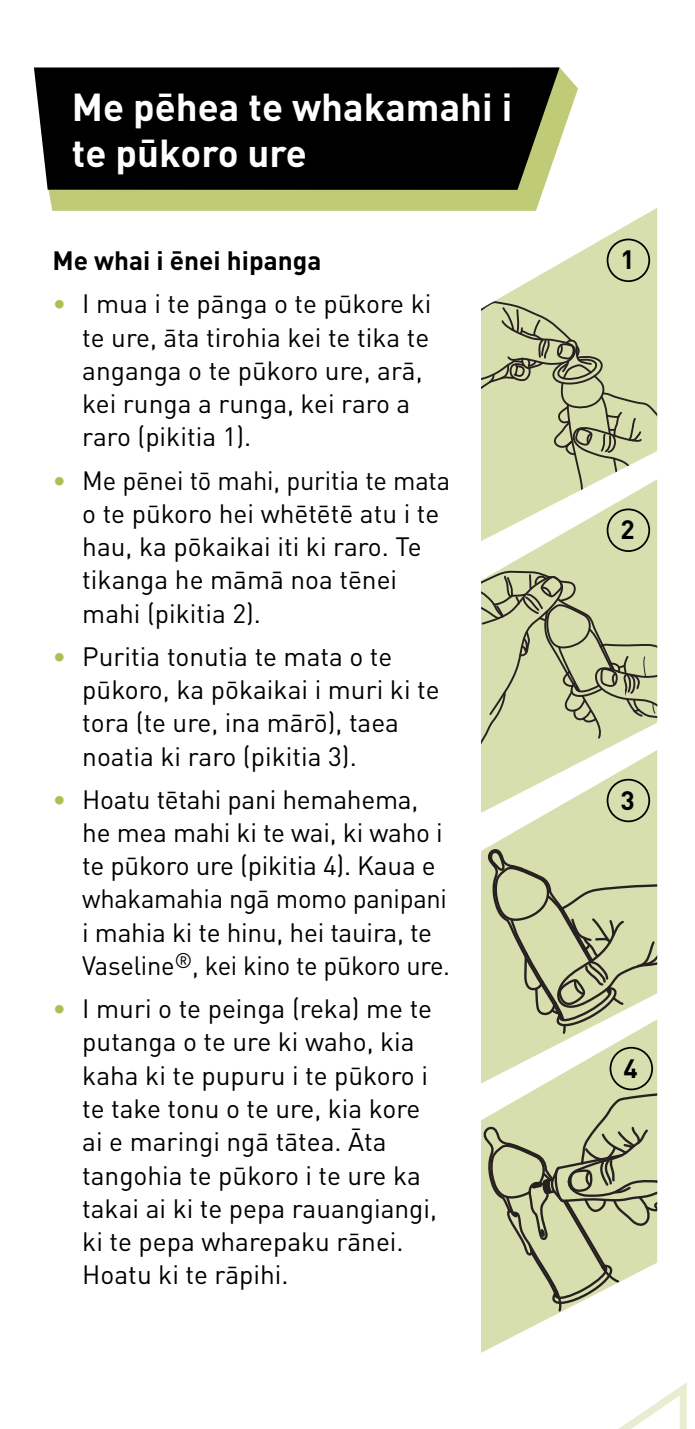
<style>
.page{position:relative;width:695px;height:1429px;background:#fff}
.page>*{position:absolute;margin:0;border:0;box-sizing:border-box;transform-origin:0 0}
.t1{font:700 38.5px/46.2px "DIN Pro";color:#fff}
.t2{font:26.25px/33.2px "DIN Pro";color:#000}
.t3{font:700 26.25px "DIN Pro";color:#000}
.s1{color:#adbf52}
</style>
<div class="page">
<svg style="left:495px;top:208px;width:162px;height:93px"></svg>
<svg style="left:481px;top:301px;width:176px;height:178px;background:#c7cda2"></svg>
<svg style="left:481px;top:479px;width:176px;height:271px;fill:#d8dfae"></svg>
<svg style="left:481px;top:570px;width:176px;height:179px;background:#c4c99f"></svg>
<svg style="left:481px;top:750px;width:176px;height:269px;fill:#d8dfae"></svg>
<svg style="left:486px;top:847px;width:171px;height:172px;background:#c3c89e"></svg>
<svg style="left:481px;top:1019px;width:176px;height:334px;fill:#d8dfae"></svg>
<svg style="left:482px;top:1086px;width:205px;height:343px"></svg>
<svg style="left:48px;top:67px;width:530px;height:144px;fill:#c0cb77"></svg>
<div style="left:34px;top:67px;width:525px;height:123px;background:#000"></div>
<div style="left:606px;top:239px;width:44px;height:43px;border:2px solid #000;border-radius:50%"></div>
<div style="left:606px;top:508px;width:44px;height:44px;border:2px solid #000;border-radius:50%"></div>
<div style="left:606px;top:779px;width:44px;height:43px;border:2px solid #000;border-radius:50%"></div>
<div style="left:609px;top:1047px;width:44px;height:43px;border:2px solid #000;border-radius:50%"></div>
<h1 class="t1" style="left:72px;top:82px;width:442px">Me pēhea te whakamahi i te pūkoro ure</h1>
<p class="t3" style="left:52px;top:243px;width:270px">Me whai i ēnei hipanga</p>
<p class="t2" style="left:82px;top:286px;width:350px;text-indent:-30px"><span class="s1">•</span> I mua i te pānga o te pūkore ki te ure, āta tirohia kei te tika te anganga o te pūkoro ure, arā, kei runga a runga, kei raro a raro (pikitia 1).</p>
<p class="t2" style="left:82px;top:462px;width:369px;text-indent:-30px"><span class="s1">•</span> Me pēnei tō mahi, puritia te mata o te pūkoro hei whētētē atu i te hau, ka pōkaikai iti ki raro. Te tikanga he māmā noa tēnei mahi (pikitia 2).</p>
<p class="t2" style="left:82px;top:638px;width:359px;text-indent:-30px"><span class="s1">•</span> Puritia tonutia te mata o te pūkoro, ka pōkaikai i muri ki te tora (te ure, ina mārō), taea noatia ki raro (pikitia 3).</p>
<p class="t2" style="left:82px;top:781px;width:369px;text-indent:-30px"><span class="s1">•</span> Hoatu tētahi pani hemahema, he mea mahi ki te wai, ki waho i te pūkoro ure (pikitia 4). Kaua e whakamahia ngā momo panipani i mahia ki te hinu, hei tauira, te<br>Vaseline<sup>®</sup>, kei kino te pūkoro ure.</p>
<p class="t2" style="left:82px;top:991px;width:356px;text-indent:-30px"><span class="s1">•</span> I muri o te peinga (reka) me te putanga o te ure ki waho, kia kaha ki te pupuru i te pūkoro i te take tonu o te ure, kia kore ai e maringi ngā tātea. Āta tangohia te pūkoro i te ure ka takai ai ki te pepa rauangiangi, ki te pepa wharepaku rānei.<br>Hoatu ki te rāpihi.</p>
<p class="t3" style="left:620px;top:242px;width:16px">1</p>
<p class="t3" style="left:620px;top:512px;width:16px">2</p>
<p class="t3" style="left:620px;top:782px;width:16px">3</p>
<p class="t3" style="left:623px;top:1050px;width:16px">4</p>
</div>
